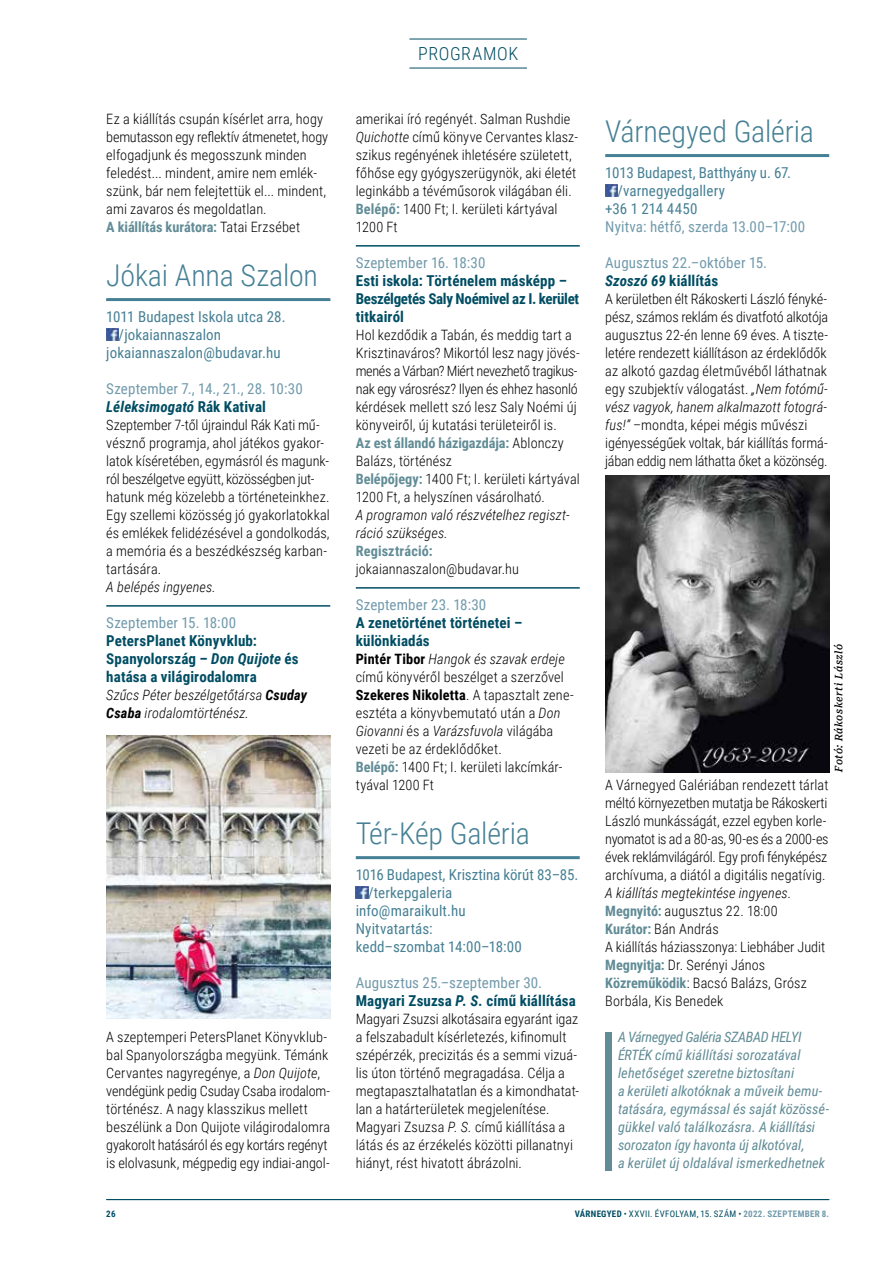
<style>
.page{position:relative;width:893px;height:1263px;background:#fff}
.page>*{position:absolute;margin:0;border:0;box-sizing:border-box;transform-origin:0 0}
.t1{font:300 30px "Roboto Condensed";letter-spacing:-.005em;color:#468094}
.t2{font:300 18px "Roboto Condensed";letter-spacing:.03em;color:#004d63}
.t3{font:700 15px/18px "Roboto Condensed";letter-spacing:.01em;color:#004d63}
.t4{font:15px "Roboto Condensed";letter-spacing:.005em;color:#468094}
.t5{font:15px/18px "Roboto Condensed";letter-spacing:.01em;color:#719aab}
.t6{font:300 14.25px/18px "Roboto Condensed";letter-spacing:.005em;color:#000}
.t7{font:italic 14.25px/18px "Roboto Condensed";color:#618c96}
.t8{font:italic 300 14.25px/18px "Roboto Condensed";letter-spacing:.01em;color:#000}
.t9{font:700 14.25px "Roboto Condensed";letter-spacing:.01em;color:#618c96}
.t10{font:italic 500 10.5px "Roboto Serif Condensed";letter-spacing:.055em;color:#000}
.t11{font:9px "Roboto Condensed";letter-spacing:.04em;color:#004d63}
.t12{font:700 9px "Roboto Condensed";color:#004d63}
.s1{font-weight:700;color:#618c96}
.s2{font-weight:700;font-style:italic;color:#004d63}
.s3{font-weight:700;color:#004d63}
.s4{font-style:italic}
.s5{font-weight:700}
.s6{font-weight:400;color:#719aab}
.s7{font-weight:700;color:#719aab}
</style>
<div class="page">
<hr style="left:106px;top:1199px;width:723px;height:1px;background:#004d63">
<hr style="left:106px;top:298px;width:224px;height:3px;background:#468094">
<hr style="left:106px;top:605px;width:224px;height:2px;background:#004d63">
<svg style="left:106px;top:328px;width:13px;height:12px"></svg>
<img style="left:106px;top:736px;width:224px;height:282px">
<hr style="left:356px;top:245px;width:224px;height:2px;background:#004d63">
<hr style="left:356px;top:587px;width:224px;height:2px;background:#004d63">
<hr style="left:356px;top:856px;width:224px;height:3px;background:#468094">
<svg style="left:356px;top:886px;width:12px;height:12px"></svg>
<hr style="left:605px;top:154px;width:224px;height:3px;background:#468094">
<svg style="left:605px;top:184px;width:12px;height:12px"></svg>
<img style="left:605px;top:475px;width:224px;height:298px">
<hr style="left:409px;top:68px;width:118px;height:1px;background:#004d63">
<hr style="left:409px;top:39px;width:118px;height:1px;background:#004d63">
<div style="left:605px;top:1032px;width:7px;height:139px;background:#618c96"></div>
<p class="t6" style="left:106px;top:110px;width:223px">Ez a kiállítás csupán kísérlet arra, hogy bemutasson egy reflektív átmenetet, hogy elfogadjunk és megosszunk minden feledést... mindent, amire nem emlék&shy;szünk, bár nem felejtettük el... mindent, ami zavaros és megoldatlan.<br><span class="s1">A kiállítás kurátora:</span> Tatai Erzsébet</p>
<h1 class="t1" style="left:106px;top:255px;width:213px">Jókai Anna Szalon</h1>
<p class="t4" style="left:106px;top:306px;width:181px">1011 Budapest Iskola utca 28.</p>
<p class="t4" style="left:119px;top:324px;width:104px">/jokaiannaszalon</p>
<p class="t4" style="left:106px;top:342px;width:176px">jokaiannaszalon@budavar.hu</p>
<p class="t5" style="left:106px;top:379px;width:198px">Szeptember 7., 14., 21., 28. 10:30<br><span class="s2">Léleksimogató</span> <span class="s3">Rák Katival</span></p>
<p class="t6" style="left:106px;top:416px;width:225px">Szeptember 7-től újraindul Rák Kati mű&shy;vésznő programja, ahol játékos gyakor&shy;latok kíséretében, egymásról és magunk&shy;ról beszélgetve együtt, közösségben jut&shy;hatunk még közelebb a történeteinkhez.<br>Egy szellemi közösség jó gyakorlatokkal és emlékek felidézésével a gondolkodás, a memória és a beszédkészség karban&shy;tartására.</p>
<p class="t8" style="left:106px;top:578px;width:111px">A belépés ingyenes.</p>
<p class="t5" style="left:106px;top:613px;width:131px">Szeptember 15. 18:00</p>
<p class="t3" style="left:106px;top:631px;width:194px">PetersPlanet Könyvklub:<br>Spanyolország – <span class="s4">Don Quijote</span> és hatása a világirodalomra</p>
<p class="t8" style="left:106px;top:686px;width:202px">Szűcs Péter beszélgetőtársa <span class="s5">Csuday<br>Csaba</span> irodalomtörténész.</p>
<p class="t6" style="left:106px;top:1028px;width:225px">A szeptemperi PetersPlanet Könyvklub&shy;bal Spanyolországba megyünk. Témánk Cervantes nagyregénye, a <span class="s4">Don Quijote</span>, vendégünk pedig Csuday Csaba irodalom&shy;történész. A nagy klasszikus mellett beszélünk a Don Quijote világirodalomra gyakorolt hatásáról és egy kortárs regényt is elolvasunk, mégpedig egy indiai-angol-</p>
<p class="t2" style="left:418px;top:41px;width:102px">PROGRAMOK</p>
<p class="t6" style="left:356px;top:110px;width:224px">amerikai író regényét. Salman Rushdie <span class="s4">Quichotte</span> című könyve Cervantes klas - szikus regényének ihletésére született, főhőse egy gyógyszerügynök, aki életét leginkább a tévéműsorok világában éli.<br><span class="s1">Belépő:</span> 1400 Ft; I. kerületi kártyával 1200 Ft</p>
<p class="t5" style="left:356px;top:253px;width:131px">Szeptember 16. 18:30</p>
<p class="t3" style="left:356px;top:271px;width:225px">Esti iskola: Történelem másképp –<br>Beszélgetés Saly Noémivel az I. kerület titkairól</p>
<p class="t6" style="left:356px;top:326px;width:225px">Hol kezdődik a Tabán, és meddig tart a Krisztinaváros? Mikortól lesz nagy jövés&shy;menés a Várban? Miért nevezhető tragikus&shy;nak egy városrész? Ilyen és ehhez hasonló kérdések mellett szó lesz Saly Noémi új könyveiről, új kutatási területeiről is.<br><span class="s1">Az est állandó házigazdája:</span> Ablonczy Balázs, történész<br><span class="s1">Belépőjegy:</span> 1400 Ft; I. kerületi kártyával 1200 Ft, a helyszínen vásárolható.</p>
<p class="t8" style="left:356px;top:506px;width:215px">A programon való részvételhez regiszt&shy;ráció szükséges.</p>
<p class="t9" style="left:356px;top:541px;width:78px">Regisztráció:</p>
<p class="t6" style="left:356px;top:560px;width:165px">jokaiannaszalon@budavar.hu</p>
<p class="t5" style="left:356px;top:595px;width:132px">Szeptember 23. 18:30</p>
<p class="t3" style="left:356px;top:613px;width:168px">A zenetörténet történetei – különkiadás</p>
<p class="t6" style="left:356px;top:650px;width:219px"><span class="s5">Pintér Tibor</span> <span class="s4">Hangok és szavak erdeje </span>című könyvéről beszélget a szerzővel <span class="s5">Szekeres Nikoletta</span>. A tapasztalt zene&shy;esztéta a könyvbemutató után a <span class="s4">Don Giovanni</span> és a <span class="s4">Varázsfuvola</span> világába vezeti be az érdeklődőket.<br><span class="s1">Belépő:</span> 1400 Ft; I. kerületi lakcímkár&shy;tyával 1200 Ft</p>
<h1 class="t1" style="left:356px;top:813px;width:176px">Tér-Kép Galéria</h1>
<p class="t4" style="left:356px;top:864px;width:224px">1016 Budapest, Krisztina körút 83–85.</p>
<p class="t4" style="left:368px;top:882px;width:86px">/terkepgaleria</p>
<p class="t4" style="left:356px;top:900px;width:112px">info@maraikult.hu</p>
<p class="t4" style="left:356px;top:918px;width:78px">Nyitvatartás:</p>
<p class="t4" style="left:356px;top:936px;width:168px">kedd–szombat 14:00–18:00</p>
<p class="t3" style="left:356px;top:973px;width:222px"><span class="s6">Augusztus 25.–szeptember 30.<br></span>Magyari Zsuzsa <span class="s4">P. S.</span> című kiállítása</p>
<p class="t6" style="left:356px;top:1010px;width:225px">Magyari Zsuzsi alkotásaira egyaránt igaz a felszabadult kísérletezés, kifinomult szépérzék, precizitás és a semmi vizuá&shy;lis úton történő megragadása. Célja a megtapasztalhatatlan és a kimondhatat&shy;lan a határterületek megjelenítése.<br>Magyari Zsuzsa <span class="s4">P. S.</span> című kiállítása a látás és az érzékelés közötti pillanatnyi hiányt, rést hivatott ábrázolni.</p>
<h1 class="t1" style="left:605px;top:111px;width:210px">Várnegyed Galéria</h1>
<p class="t4" style="left:605px;top:162px;width:187px">1013 Budapest, Batthyány u. 67.</p>
<p class="t4" style="left:617px;top:180px;width:109px">/varnegyedgallery</p>
<p class="t4" style="left:605px;top:198px;width:94px">+36 1 214 4450</p>
<p class="t5" style="left:605px;top:217px;width:202px">Nyitva: hétfő, szerda 13.00–17:00</p>
<p class="t5" style="left:605px;top:253px;width:163px">Augusztus 22.–október 15.<br><span class="s2">Szoszó 69</span> <span class="s3">kiállítás</span></p>
<p class="t6" style="left:605px;top:290px;width:225px">A kerületben élt Rákoskerti László fényké&shy;pész, számos reklám és divatfotó alkotója augusztus 22-én lenne 69 éves. A tiszte&shy;letére rendezett kiállításon az érdeklődők az alkotó gazdag életművéből láthatnak egy szubjektív válogatást. <span class="s4">„Nem fotómű&shy;vész vagyok, hanem alkalmazott fotográ&shy;fus!”</span> –mondta, képei mégis művészi igényességűek voltak, bár kiállítás formá&shy;jában eddig nem láthatta őket a közönség.</p>
<p class="t10" style="left:830px;top:772px;width:130px;rotate:-90deg">Fotó: Rákoskerti László</p>
<p class="t6" style="left:605px;top:776px;width:225px">A Várnegyed Galériában rendezett tárlat méltó környezetben mutatja be Rákoskerti László munkásságát, ezzel egyben korle&shy;nyomatot is ad a 80-as, 90-es és a 2000-es évek reklámvilágáról. Egy profi fényképész archívuma, a diától a digitális negatívig.</p>
<p class="t6" style="left:605px;top:884px;width:222px"><span class="s4">A kiállítás megtekintése ingyenes.<br></span><span class="s1">Megnyitó:</span> augusztus 22. 18:00<br><span class="s1">Kurátor:</span> Bán András<br>A kiállítás háziasszonya: Liebháber Judit<br><span class="s1">Megnyitja:</span> Dr. Serényi János<br><span class="s1">Közreműködik</span>: Bacsó Balázs, Grósz<br>Borbála, Kis Benedek</p>
<p class="t7" style="left:618px;top:1028px;width:213px">A Várnegyed Galéria SZABAD HELYI ÉRTÉK című kiállítási sorozatával lehetőséget szeretne biztosítani<br>a kerületi alkotóknak a műveik bemu&shy;tatására, egymással és saját közössé&shy;gükkel való találkozásra. A kiállítási sorozaton így havonta új alkotóval,<br>a kerület új oldalával ismerkedhetnek</p>
<p class="t12" style="left:106px;top:1207px;width:11px">26</p>
<p class="t11" style="left:575px;top:1207px;width:256px"><span class="s5">VÁRNEGYED</span> • XXVII. ÉVFOLYAM, 15. SZÁM • <span class="s7">2022. SZEPTEMBER 8.</span></p>
</div>
